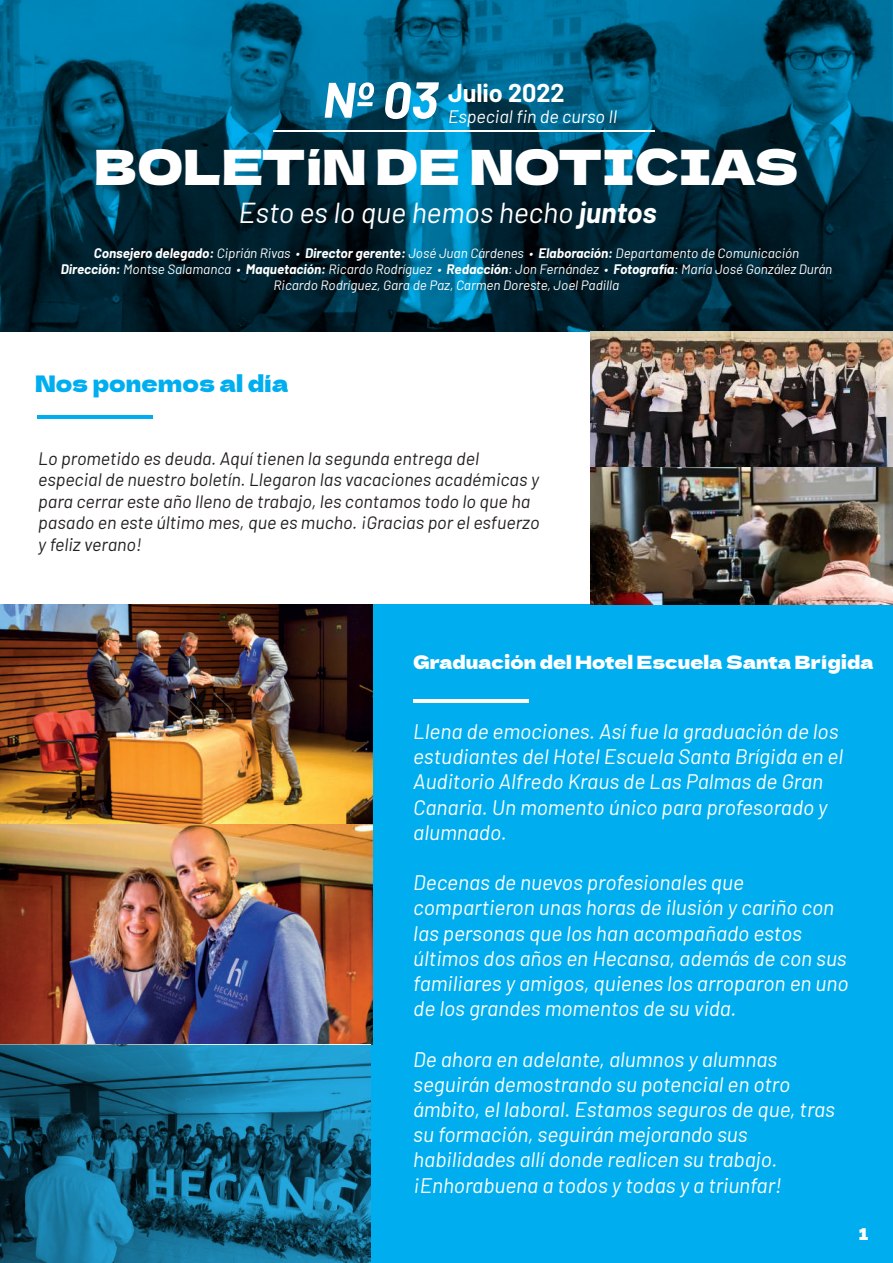
<style>
.page{position:relative;width:893px;height:1263px;background:#fff}
.page>*{position:absolute;margin:0;border:0;box-sizing:border-box;transform-origin:0 0}
.t1{font:italic 700 51.6px "Barlow";color:#fff}
.t2{font:47.85px "Dela Gothic One";color:#fff}
.t3{font:italic 28.8px "Barlow";color:#fff}
.t4{font:700 25.2px "Barlow";color:#fff}
.t5{font:22.5px "Dela Gothic One";color:#00aeef}
.t6{font:italic 21px/25.2px "Barlow";color:#fff}
.t7{font:italic 18px/21.6px "Barlow";color:#231f20}
.t8{font:18px "Dela Gothic One";color:#fff}
.t9{font:italic 18px "Barlow";color:#fff}
.t10{font:15.9px "Dela Gothic One";color:#fff}
.t11{font:italic 13.5px/16.2px "Barlow";color:#fff;text-align:center}
.s1{font-weight:700}
</style>
<div class="page">
<div style="left:0;top:604px;width:893px;height:659px;background:#00aeef"></div>
<hr style="left:38px;top:415px;width:115px;height:4px;background:#00aeef">
<hr style="left:413px;top:699px;width:116px;height:3px;background:#fff">
<svg style="left:0;top:0;width:893px;height:331px;background:#00445e"></svg>
<img style="left:591px;top:331px;width:302px;height:273px">
<img style="left:0;top:604px;width:372px;height:441px">
<svg style="left:0;top:1045px;width:370px;height:218px;background:#146383"></svg>
<hr style="left:273px;top:130px;width:381px;height:2px;background:#fff">
<svg style="left:325px;top:82px;width:49px;height:36px"></svg>
<h1 class="t1" style="left:382px;top:62px;width:57px">03</h1>
<p class="t4" style="left:448px;top:74px;width:118px">Julio 2022</p>
<p class="t9" style="left:448px;top:103px;width:171px">Especial fin de curso II</p>
<h2 class="t2" style="left:94px;top:130px;width:706px">BOLETíN DE NOTICIAS</h2>
<h3 class="t3" style="left:239px;top:192px;width:419px">Esto es lo que hemos hecho <span class="s1">juntos</span></h3>
<p class="t11" style="left:61px;top:243px;width:773px"><span class="s1">Consejero delegado:</span> Ciprián Rivas • <span class="s1">Director gerente:</span> José Juan Cárdenes • <span class="s1">Elaboración:</span> Departamento de Comunicación<br><span class="s1">Dirección:</span> Montse Salamanca • <span class="s1">Maquetación:</span> Ricardo Rodríguez • <span class="s1">Redacción</span>: Jon Fernández • <span class="s1">Fotografía</span>: María José González Durán<br>Ricardo Rodríguez, Gara de Paz, Carmen Doreste, Joel Padilla</p>
<p class="t5" style="left:35px;top:366px;width:255px">Nos ponemos al día</p>
<p class="t7" style="left:38px;top:446px;width:503px">Lo prometido es deuda. Aquí tienen la segunda entrega del especial de nuestro boletín. Llegaron las vacaciones académicas y para cerrar este año lleno de trabajo, les contamos todo lo que ha pasado en este último mes, que es mucho. ¡Gracias por el esfuerzo y feliz verano!</p>
<p class="t8" style="left:413px;top:648px;width:462px">Graduación del Hotel Escuela Santa Brígida</p>
<p class="t6" style="left:413px;top:717px;width:431px">Llena de emociones. Así fue la graduación de los estudiantes del Hotel Escuela Santa Brígida en el Auditorio Alfredo Kraus de Las Palmas de Gran Canaria. Un momento único para profesorado y alumnado.</p>
<p class="t6" style="left:413px;top:868px;width:437px">Decenas de nuevos profesionales que compartieron unas horas de ilusión y cariño con las personas que los han acompañado estos últimos dos años en Hecansa, además de con sus familiares y amigos, quienes los arroparon en uno de los grandes momentos de su vida.</p>
<p class="t6" style="left:413px;top:1045px;width:423px">De ahora en adelante, alumnos y alumnas seguirán demostrando su potencial en otro ámbito, el laboral. Estamos seguros de que, tras su formación, seguirán mejorando sus habilidades allí donde realicen su trabajo. ¡Enhorabuena a todos y todas y a triunfar!</p>
<p class="t10" style="left:859px;top:1221px;width:11px">1</p>
</div>
